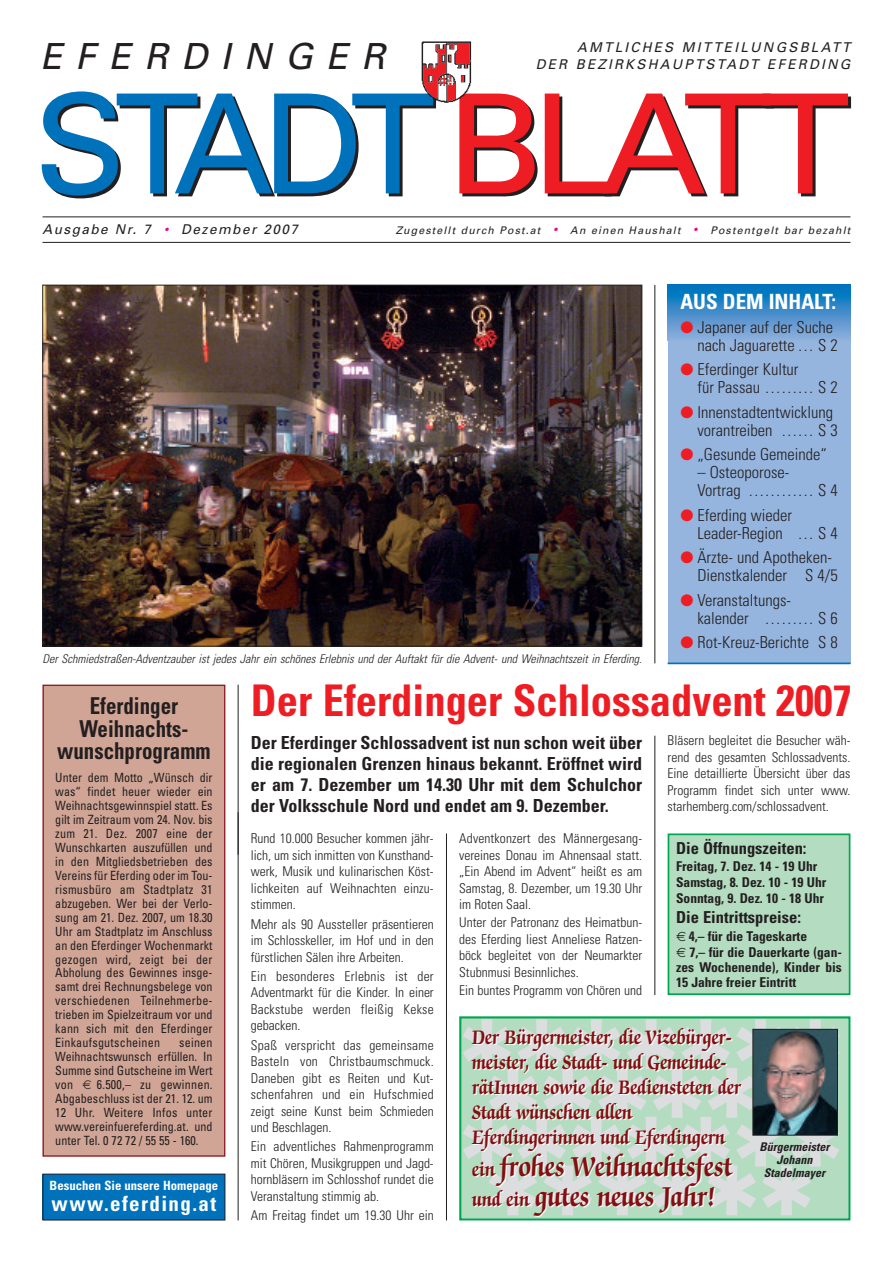
<style>
.page{position:relative;width:893px;height:1263px;background:#fff}
.page>*{position:absolute;margin:0;border:0;box-sizing:border-box;transform-origin:0 0}
.t1{font:138.3px "Univers";letter-spacing:-.085em;color:#0072bc}
.t2{font:72px "Zapf Dingbats";color:#dcdddf}
.t3{font:700 condensed 43.65px "Univers";color:#ee1d23}
.t4{font:italic 36px "Univers";letter-spacing:.365em;color:#231f20}
.t5{font:700 31.5px/29.4px "Zapf Chancery";color:#850e11;scale:.8 1}
.t6{font:700 condensed 23.25px/22.4px "Univers";color:#231f20;text-align:center;scale:.9 1}
.t7{font:700 22.5px/24.9px "Zapf Chancery";color:#850e11;scale:.8 1}
.t8{font:700 condensed 21px "Univers";letter-spacing:.065em;color:#fff}
.t9{font:700 condensed 21px "Univers";color:#fff}
.t10{font:700 condensed 18px/21px "Univers";color:#231f20;text-align:justify}
.t11{font:300 condensed 16.5px/18px "Univers";color:#231f20}
.t12{font:700 condensed 16.5px "Univers";color:#231f20}
.t13{font:300 condensed 13.5px/16.5px "Univers";color:#231f20;text-align:justify}
.t14{font:700 condensed 13.5px/15.9px "Univers";color:#231f20}
.t15{font:italic 13.5px/16.5px "Univers";letter-spacing:.165em;color:#231f20;text-align:right}
.t16{font:italic 13.5px "Univers";letter-spacing:.11em;color:#231f20}
.t17{font:condensed 12.75px/14px "Univers";color:#231f20;text-align:justify;scale:.95 1}
.t18{font:700 condensed 12.75px "Univers";color:#fff}
.t19{font:italic 300 condensed 12px "Univers";color:#231f20}
.t20{font:italic 700 condensed 12px/12.8px "Univers";color:#231f20;text-align:center}
.t21{font:italic 10.5px "Univers";letter-spacing:.11em;color:#231f20}
.s1{color:#ee1d23}
.s2{color:#ed028c}
.s3{font-size:13.5px;color:#ed028c}
.s4{font-size:22.5px}
</style>
<div class="page">
<hr style="left:654px;top:285px;width:1px;height:378px;background:#231f20">
<img style="left:421px;top:41px;width:51px;height:62px">
<hr style="left:43px;top:216px;width:807px;height:1px;background:#231f20">
<hr style="left:43px;top:242px;width:807px;height:1px;background:#231f20">
<img style="left:45px;top:287px;width:595px;height:357px">
<div style="left:668px;top:285px;width:182px;height:378px;background:#95b5de"></div>
<div style="left:668px;top:285px;width:182px;height:55px;background:linear-gradient(to bottom,#006fbb,#93addb)"></div>
<hr style="left:668px;top:662px;width:182px;height:2px;background:#0072bc">
<hr style="left:446px;top:833px;width:1px;height:387px;background:#231f20">
<hr style="left:654px;top:736px;width:1px;height:259px;background:#231f20">
<hr style="left:238px;top:685px;width:1px;height:535px;background:#231f20">
<div style="left:43px;top:1174px;width:182px;height:46px;background:#0072bc"></div>
<div style="left:43px;top:1174px;width:182px;height:46px;border:1px solid #231f20"></div>
<div style="left:669px;top:835px;width:180px;height:158px;background:#b3dcc0"></div>
<div style="left:668px;top:833px;width:182px;height:162px;border:2px solid #00a54f"></div>
<div style="left:461px;top:1018px;width:387px;height:200px;background:#b3dcc0"></div>
<div style="left:459px;top:1016px;width:391px;height:204px;border:2px solid #00a54f"></div>
<img style="left:755px;top:1031px;width:81px;height:102px">
<div style="left:753px;top:1029px;width:85px;height:106px;border:1px solid #231f20"></div>
<div style="left:44px;top:686px;width:180px;height:469px;background:#d1a595"></div>
<div style="left:43px;top:685px;width:182px;height:472px;border:1px solid #850e11"></div>
<h3 class="t4" style="left:40px;top:43px;width:346px">EFERDINGER</h3>
<h1 class="t1" style="left:34px;top:94px;width:817px">STADT <span class="s1">BLATT</span></h1>
<p class="t15" style="left:536px;top:40px;width:316px">AMTLICHES MITTEILUNGSBLATT<br>DER BEZIRKSHAUPTSTADT EFERDING</p>
<p class="t16" style="left:43px;top:225px;width:257px">Ausgabe Nr. 7 <span class="s2">•</span> Dezember 2007</p>
<p class="t21" style="left:396px;top:227px;width:456px">Zugestellt durch Post.at <span class="s3">•</span> An einen Haushalt <span class="s3">•</span> Postentgelt bar bezahlt</p>
<h3 class="t9" style="left:680px;top:293px;width:157px">AUS DEM INHALT:</h3>
<p class="t11" style="left:680px;top:320px;width:159px;text-align:right"><span class="s1">●</span> Japaner auf der Suche nach Jaguarette … S 2</p>
<p class="t11" style="left:697px;top:362px;width:142px;text-indent:-17px"><span class="s1">●</span> Eferdinger Kultur<br>für Passau ……… S 2</p>
<p class="t11" style="left:680px;top:404px;width:159px;text-align:right"><span class="s1">●</span> Innenstadtentwicklung vorantreiben …… S 3</p>
<p class="t11" style="left:680px;top:447px;width:148px"><span class="s1">●</span> „Gesunde Gemeinde“</p>
<p class="t11" style="left:697px;top:465px;width:142px">– Osteoporose-<br>Vortrag ………… S 4</p>
<p class="t11" style="left:697px;top:507px;width:142px;text-indent:-17px"><span class="s1">●</span> Eferding wieder<br>Leader-Region … S 4</p>
<p class="t11" style="left:697px;top:550px;width:142px;text-indent:-17px"><span class="s1">●</span> Ärzte- und Apotheken-<br>Dienstkalender S 4/5</p>
<p class="t11" style="left:697px;top:592px;width:142px;text-indent:-17px"><span class="s1">●</span> Veranstaltungs&shy;kalender ……… S 6</p>
<p class="t11" style="left:680px;top:635px;width:159px"><span class="s1">●</span> Rot-Kreuz-Berichte S 8</p>
<p class="t19" style="left:43px;top:654px;width:601px">Der Schmiedstraßen-Adventzauber ist jedes Jahr ein schönes Erlebnis und der Auftakt für die Advent- und Weihnachtszeit in Eferding.</p>
<h3 class="t6" style="left:57px;top:697px;width:172px">Eferdinger<br>Weihnachts&shy;wunschprogramm</h3>
<p class="t17" style="left:55px;top:772px;width:167px">Unter dem Motto „Wünsch dir was“ findet heuer wieder ein Weihnachtsgewinnspiel statt. Es gilt im Zeitraum vom 24. Nov. bis zum 21. Dez. 2007 eine der Wunschkarten auszufüllen und in den Mitgliedsbetrieben des Vereins für Eferding oder im Tou&shy;rismusbüro am Stadtplatz 31 abzugeben. Wer bei der Verlo&shy;sung am 21. Dez. 2007, um 18.30<br>Uhr am Stadtplatz im Anschluss an den Eferdinger Wochenmarkt gezogen wird, zeigt bei der Abholung des Gewinnes insge&shy;samt drei Rechnungsbelege von verschiedenen Teilnehmerbe&shy;trieben im Spielzeitraum vor und kann sich mit den Eferdinger Einkaufsgutscheinen</p>
<h3 class="t3" style="left:251px;top:685px;width:602px">Der Eferdinger Schlossadvent 2007</h3>
<h3 class="t10" style="left:251px;top:733px;width:393px">Der Eferdinger Schlossadvent ist nun schon weit über die regionalen Grenzen hinaus bekannt. Eröffnet wird er am 7. Dezember um 14.30 Uhr mit dem Schulchor der Volksschule Nord und endet am 9. Dezember.</h3>
<p class="t13" style="left:668px;top:734px;width:184px">Bläsern begleitet die Besucher wäh&shy;rend des gesamten Schlossadvents.<br>Eine detaillierte Übersicht über das Programm findet sich unter www. starhemberg.com/schlossadvent.</p>
<p class="t13" style="left:459px;top:831px;width:184px">Adventkonzert des Männergesang&shy;vereines Donau im Ahnensaal statt. „Ein Abend im Advent“ heißt es am Samstag, 8. Dezember, um 19.30 Uhr im Roten Saal.</p>
<p class="t13" style="left:459px;top:915px;width:184px">Unter der Patronanz des Heimatbun&shy;des Eferding liest Anneliese Ratzen&shy;böck begleitet von der Neumarkter Stubnmusi Besinnliches.</p>
<p class="t13" style="left:459px;top:983px;width:184px">Ein buntes Programm von Chören und</p>
<p class="t13" style="left:251px;top:831px;width:184px">Rund 10.000 Besucher kommen jähr&shy;lich, um sich inmitten von Kunsthand&shy;werk, Musik und kulinarischen Köst&shy;lichkeiten auf Weihnachten einzu&shy;stimmen.</p>
<p class="t13" style="left:251px;top:917px;width:184px">Mehr als 90 Aussteller präsentieren im Schlosskeller, im Hof und in den fürstlichen Sälen ihre Arbeiten.</p>
<p class="t13" style="left:251px;top:969px;width:184px">Ein besonderes Erlebnis ist der Adventmarkt für die Kinder. In einer Backstube werden fleißig Kekse gebacken.</p>
<p class="t13" style="left:251px;top:1038px;width:184px">Spaß verspricht das gemeinsame Basteln von Christbaumschmuck.<br>Daneben gibt es Reiten und Kut&shy;schenfahren und ein Hufschmied zeigt seine Kunst beim Schmieden und Beschlagen.</p>
<p class="t13" style="left:251px;top:1139px;width:184px">Ein adventliches Rahmenprogramm mit Chören, Musikgruppen und Jagd&shy;hornbläsern im Schlosshof rundet die Veranstaltung stimmig ab.</p>
<p class="t13" style="left:251px;top:1208px;width:184px">Am Freitag findet um 19.30 Uhr ein</p>
<p class="t12" style="left:676px;top:842px;width:132px">Die Öffnungszeiten:</p>
<p class="t14" style="left:676px;top:860px;width:152px">Freitag, 7. Dez. 14 - 19 Uhr<br>Samstag, 8. Dez. 10 - 19 Uhr<br>Sonntag, 9. Dez. 10 - 18 Uhr</p>
<p class="t12" style="left:676px;top:911px;width:126px">Die Eintrittspreise:</p>
<p class="t14" style="left:689px;top:929px;width:120px">4,– für die Tageskarte</p>
<p class="t14" style="left:689px;top:945px;width:154px">7,– für die Dauerkarte (gan-</p>
<p class="t14" style="left:676px;top:960px;width:167px">zes Wochenende), Kinder bis</p>
<p class="t14" style="left:676px;top:975px;width:122px">15 Jahre freier Eintritt</p>
<h2 class="t2" style="left:460px;top:1002px;width:383px">✱✱✱✱✱✱✱</h2>
<h2 class="t2" style="left:486px;top:1051px;width:329px">✱✱✱✱✱✱</h2>
<h2 class="t2" style="left:460px;top:1100px;width:383px">✱✱✱✱✱✱✱</h2>
<h2 class="t2" style="left:486px;top:1148px;width:329px">✱✱✱✱✱✱</h2>
<h3 class="t7" style="left:472px;top:1027px;width:338px">Der Bürgermeister, die Vizebürger&shy;meister, die Stadt- und Gemeinde&shy;rätInnen sowie die Bediensteten der<br>Stadt wünschen allen<br>Eferdingerinnen und Eferdingern</h3>
<h3 class="t5" style="left:472px;top:1155px;width:327px"><span class="s4">ein</span> frohes Weihnachtsfest <span class="s4">und ein</span> gutes neues Jahr!</h3>
<p class="t17" style="left:55px;top:1037px;width:167px;text-indent:124px">seinen Weihnachtswunsch erfüllen. In Summe sind Gutscheine im Wert von</p>
<p class="t17" style="left:55px;top:1078px;width:167px;text-indent:42px">6.500,– zu gewinnen.<br>Abgabeschluss ist der 21. 12. um 12 Uhr. Weitere Infos unter www.vereinfuereferding.at. und unter Tel. 0 72 72 / 55 55 - 160.</p>
<p class="t20" style="left:759px;top:1141px;width:71px">Bürgermeister<br>Johann<br>Stadelmayer</p>
<p class="t18" style="left:50px;top:1180px;width:170px">Besuchen Sie unsere Homepage</p>
<h3 class="t8" style="left:52px;top:1195px;width:166px">www.eferding.at</h3>
</div>
